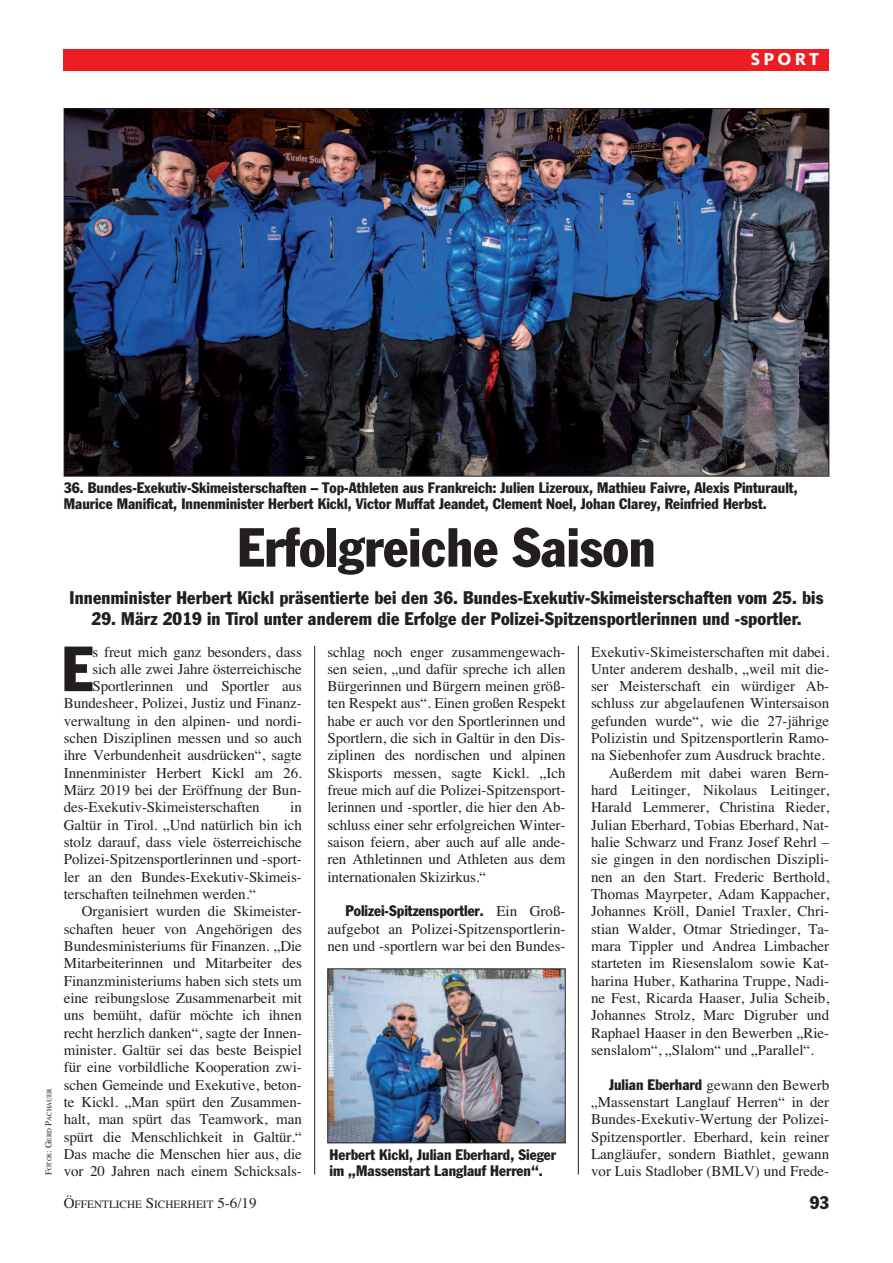
<style>
.page{position:relative;width:893px;height:1263px;background:#fff}
.page>*{position:absolute;margin:0;border:0;box-sizing:border-box;transform-origin:0 0}
.t1{font:condensed 62.7px "Franklin Gothic";color:#231f20}
.t2{font:condensed 54px "Franklin Gothic";color:#231f20}
.t3{font:condensed 18px "Franklin Gothic";letter-spacing:.01em;color:#231f20}
.t4{font:800 18px "Kievit";letter-spacing:.175em;color:#fff}
.t5{font:15px/17.4px "Times";color:#231f20;text-align:justify}
.t6{font:condensed 15px/15.8px "Franklin Gothic";color:#231f20}
.t7{font:11.25px "Times";color:#231f20}
.t8{font:6.75px "Times";color:#231f20}
.s1{font-size:9px}
.s2{font-family:"Times";font-stretch:normal}
.s3{font-family:"Franklin Gothic";font-stretch:condensed}
.s4{font-size:15px}
</style>
<div class="page">
<div style="left:64px;top:49px;width:765px;height:21px;background:#ee1d23"></div>
<hr style="left:314px;top:646px;width:1px;height:528px;background:#231f20">
<hr style="left:578px;top:646px;width:1px;height:528px;background:#231f20">
<img style="left:66px;top:110px;width:761px;height:364px">
<img style="left:329px;top:970px;width:235px;height:171px">
<div style="left:327px;top:968px;width:239px;height:175px;border:1px solid #231f20"></div>
<p class="t4" style="left:751px;top:53px;width:70px">SPORT</p>
<p class="t8" style="left:45px;top:1175px;width:89px;rotate:-90deg"><span class="s1">F</span>OTOS<span class="s1">: G</span>ERD <span class="s1">P</span>ACHAUER</p>
<p class="t6" style="left:64px;top:481px;width:735px">36. Bundes-Exekutiv-Skimeisterschaften – Top-Athleten aus Frankreich: Julien Lizeroux, Mathieu Faivre, Alexis Pinturault,<br>Maurice Manificat, Innenminister Herbert Kickl, Victor Muffat Jeandet, Clement Noel, Johan Clarey, Reinfried Herbst.</p>
<h2 class="t2" style="left:237px;top:528px;width:420px">Erfolgreiche Saison</h2>
<p class="t3" style="left:69px;top:591px;width:755px">Innenminister Herbert Kickl präsentierte bei den 36. Bundes-Exekutiv-Skimeisterschaften vom 25. bis</p>
<p class="t3" style="left:91px;top:612px;width:711px">29. März 2019 in Tirol unter anderem die Erfolge der Polizei-Spitzensportlerinnen und -sportler.</p>
<h1 class="t1" style="left:62px;top:646px;width:33px">E</h1>
<p class="t5" style="left:92px;top:643px;width:211px">s freut mich ganz besonders, dass</p>
<p class="t5" style="left:92px;top:660px;width:211px">sich alle zwei Jahre österreichische</p>
<p class="t5" style="left:92px;top:677px;width:211px">Sportlerinnen und Sportler aus</p>
<p class="t5" style="left:64px;top:695px;width:240px">Bundesheer, Polizei, Justiz und Finanz-</p>
<p class="t5" style="left:64px;top:712px;width:240px">verwaltung in den alpinen- und nordi-</p>
<p class="t5" style="left:64px;top:729px;width:240px">schen Disziplinen messen und so auch</p>
<p class="t5" style="left:64px;top:746px;width:240px">ihre Verbundenheit ausdrücken“, sagte</p>
<p class="t5" style="left:64px;top:764px;width:240px">Innenminister Herbert Kickl am 26.</p>
<p class="t5" style="left:64px;top:781px;width:240px">März 2019 bei der Eröffnung der Bun-</p>
<p class="t5" style="left:64px;top:798px;width:198px">des-Exekutiv-Skimeisterschaften</p>
<p class="t5" style="left:64px;top:799px;width:240px;text-indent:227px">in Galtür in Tirol. „Und natürlich bin ich stolz darauf, dass viele österreichische Polizei-Spitzensportlerinnen und -sport&shy;ler an den Bundes-Exekutiv-Skimeis&shy;terschaften teilnehmen werden.“</p>
<p class="t5" style="left:64px;top:902px;width:240px;text-indent:18px">Organisiert wurden die Skimeister&shy;schaften heuer von Angehörigen des Bundesministeriums für Finanzen. „Die Mitarbeiterinnen und Mitarbeiter des Finanzministeriums haben sich stets um eine reibungslose Zusammenarbeit mit uns bemüht, dafür möchte ich ihnen recht herzlich danken“, sagte der Innen&shy;minister. Galtür sei das beste Beispiel für eine vorbildliche Kooperation zwi&shy;schen Gemeinde und Exekutive, beton&shy;te Kickl. „Man spürt den Zusammen&shy;halt, man spürt das Teamwork, man spürt die Menschlichkeit in Galtür.“ Das mache die Menschen hier aus, die vor 20 Jahren nach einem Schicksals-</p>
<p class="t5" style="left:327px;top:643px;width:240px">schlag noch enger zusammengewach&shy;sen seien, „und dafür spreche ich allen Bürgerinnen und Bürgern meinen größ&shy;ten Respekt aus“. Einen großen Respekt habe er auch vor den Sportlerinnen und Sportlern, die sich in Galtür in den Dis&shy;ziplinen des nordischen und alpinen Skisports messen, sagte Kickl. „Ich freue mich auf die Polizei-Spitzensport&shy;lerinnen und -sportler, die hier den Ab&shy;schluss einer sehr erfolgreichen Winter&shy;saison feiern, aber auch auf alle ande&shy;ren Athletinnen und Athleten aus dem internationalen Skizirkus.“</p>
<p class="t6" style="left:345px;top:904px;width:222px">Polizei-Spitzensportler. <span class="s2">Ein Groß-</span></p>
<p class="t5" style="left:327px;top:920px;width:240px">aufgebot an Polizei-Spitzensportlerin&shy;nen und -sportlern war bei den Bundes-</p>
<p class="t6" style="left:330px;top:1148px;width:228px">Herbert Kickl, Julian Eberhard, Sieger im „Massenstart Langlauf Herren“.</p>
<p class="t5" style="left:591px;top:643px;width:240px">Exekutiv-Skimeisterschaften mit dabei.</p>
<p class="t5" style="left:591px;top:660px;width:240px">Unter anderem deshalb, „weil mit die-</p>
<p class="t5" style="left:591px;top:677px;width:240px">ser Meisterschaft ein würdiger Ab-</p>
<p class="t5" style="left:591px;top:695px;width:240px">schluss zur abgelaufenen Wintersaison</p>
<p class="t5" style="left:591px;top:712px;width:240px">gefunden wurde“, wie die 27-jährige</p>
<p class="t5" style="left:591px;top:729px;width:240px">Polizistin und Spitzensportlerin Ramo-</p>
<p class="t5" style="left:591px;top:747px;width:235px">na Siebenhofer zum Ausdruck brachte.</p>
<p class="t5" style="left:609px;top:764px;width:222px">Außerdem mit dabei waren Bern-</p>
<p class="t5" style="left:591px;top:781px;width:240px">hard Leitinger, Nikolaus Leitinger,</p>
<p class="t5" style="left:591px;top:798px;width:240px">Harald Lemmerer, Christina Rieder,</p>
<p class="t5" style="left:591px;top:816px;width:240px">Julian Eberhard, Tobias Eberhard, Nat-</p>
<p class="t5" style="left:591px;top:833px;width:240px">halie Schwarz und Franz Josef Rehrl –</p>
<p class="t5" style="left:591px;top:850px;width:240px">sie gingen in den nordischen Diszipli-</p>
<p class="t5" style="left:591px;top:868px;width:240px">nen an den Start. Frederic Berthold,</p>
<p class="t5" style="left:591px;top:885px;width:240px">Thomas Mayrpeter, Adam Kappacher,</p>
<p class="t5" style="left:591px;top:902px;width:240px">Johannes Kröll, Daniel Traxler, Chri-</p>
<p class="t5" style="left:591px;top:920px;width:240px">stian Walder, Otmar Striedinger, Ta-</p>
<p class="t5" style="left:591px;top:937px;width:240px">mara Tippler und Andrea Limbacher</p>
<p class="t5" style="left:591px;top:954px;width:240px">starteten im Riesenslalom sowie Kat-</p>
<p class="t5" style="left:591px;top:972px;width:240px">harina Huber, Katharina Truppe, Nadi-</p>
<p class="t5" style="left:591px;top:989px;width:240px">ne Fest, Ricarda Haaser, Julia Scheib,</p>
<p class="t5" style="left:591px;top:1006px;width:240px">Johannes Strolz, Marc Digruber und</p>
<p class="t5" style="left:591px;top:1024px;width:240px">Raphael Haaser in den Bewerben „Rie-</p>
<p class="t5" style="left:591px;top:1041px;width:224px">senslalom“, „Slalom“ und „Parallel“.</p>
<p class="t5" style="left:591px;top:1076px;width:240px;text-indent:18px"><span class="s3">Julian Eberhard</span> gewann den Bewerb „Massenstart Langlauf Herren“ in der Bundes-Exekutiv-Wertung der Polizei-Spitzensportler. Eberhard, kein reiner Langläufer, sondern Biathlet, gewann vor Luis Stadlober (BMLV) und Frede-</p>
<p class="t7" style="left:64px;top:1198px;width:194px"><span class="s4">Ö</span>FFENTLICHE <span class="s4">S</span>ICHERHEIT <span class="s4">5-6/19</span></p>
<p class="t3" style="left:810px;top:1196px;width:21px">93</p>
</div>
